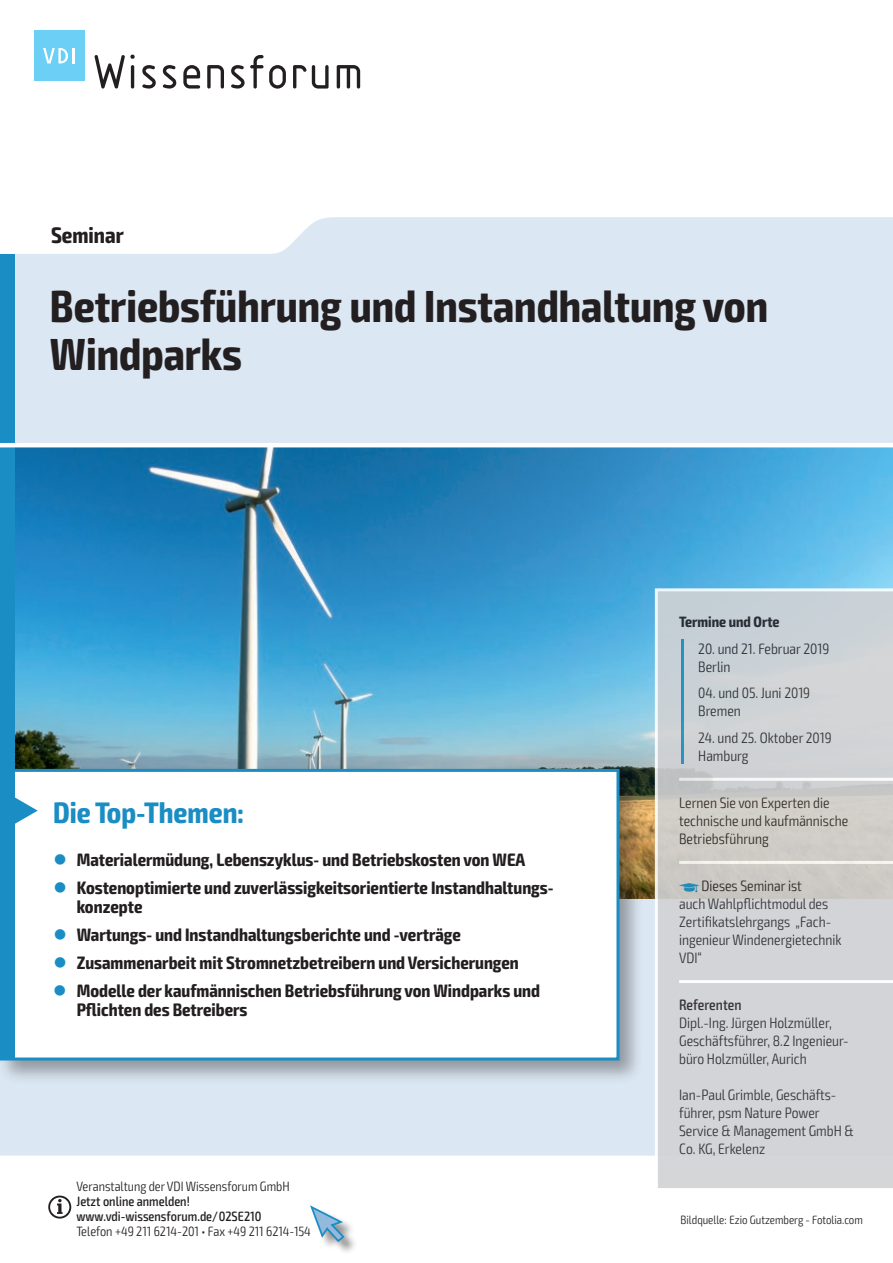
<style>
.page{position:relative;width:893px;height:1263px;background:#fff}
.page>*{position:absolute;margin:0;border:0;box-sizing:border-box;transform-origin:0 0}
.t1{font:700 condensed 45px/48px "Exo 2";color:#231f20}
.t2{font:700 condensed 29.7px "Exo 2";color:#1a8dc4}
.t3{font:700 condensed 22.5px "Exo 2";color:#231f20}
.t4{font:700 condensed 18px/19.5px "Exo 2";color:#231f20}
.t5{font:300 condensed 15px/18px "Exo 2";color:#231f20}
.t6{font:700 condensed 15px "Exo 2";color:#231f20}
.t7{font:500 condensed 15px "Exo 2";color:#231f20}
.t8{font:300 condensed 13.5px "Exo 2";color:#231f20}
.t9{font:500 condensed 13.5px/15px "Exo 2";color:#231f20}
.t10{font:300 condensed 12px "Exo 2";color:#231f20}
.t11{font:6px "VDI Iconset S4 A Regular";color:#1a8dc4}
.s1{color:#1a8dc4}
</style>
<div class="page">
<div style="left:0;top:217px;width:893px;height:938px;background:#dbe7f3"></div>
<img style="left:14px;top:447px;width:878px;height:451px">
<div style="left:0;top:765px;width:644px;height:320px;background:#231f20;opacity:.4"></div>
<div style="left:2px;top:770px;width:616px;height:289px;background:#fff"></div>
<div style="left:3px;top:772px;width:11px;height:285px;background:#1a8dc4"></div>
<div style="left:0;top:769px;width:619px;height:291px;border:3px solid #1a8dc4"></div>
<svg style="left:14px;top:796px;width:24px;height:29px"></svg>
<div style="left:0;top:254px;width:14px;height:519px;background:#1a8dc4"></div>
<div style="left:311px;top:1206px;width:47px;height:49px;background:#231f20;opacity:.5"></div>
<svg style="left:310px;top:1205px;width:36px;height:38px"></svg>
<hr style="left:0;top:443px;width:893px;height:4px;background:#fff">
<svg style="left:655px;top:588px;width:238px;height:600px;background:#d0d3d5"></svg>
<svg style="left:48px;top:1195px;width:23px;height:23px"></svg>
<svg style="left:94px;top:54px;width:41px;height:35px"></svg>
<svg style="left:142px;top:65px;width:14px;height:24px"></svg>
<svg style="left:163px;top:65px;width:13px;height:24px"></svg>
<svg style="left:183px;top:65px;width:17px;height:24px"></svg>
<svg style="left:207px;top:65px;width:17px;height:24px"></svg>
<svg style="left:231px;top:55px;width:55px;height:34px"></svg>
<svg style="left:293px;top:65px;width:36px;height:24px"></svg>
<svg style="left:337px;top:65px;width:23px;height:24px"></svg>
<div style="left:34px;top:30px;width:50px;height:51px;background:#6bcff6"></div>
<svg style="left:43px;top:48px;width:31px;height:15px"></svg>
<h3 class="t3" style="left:51px;top:221px;width:74px">Seminar</h3>
<h1 class="t1" style="left:50px;top:283px;width:720px">Betriebsführung und Instandhaltung von<br>Windparks</h1>
<h2 class="t2" style="left:53px;top:794px;width:192px">Die Top-Themen:</h2>
<p class="t4" style="left:53px;top:850px;width:473px"><span class="s1">●</span> Materialermüdung, Lebenszyklus- und Betriebskosten von WEA</p>
<p class="t4" style="left:77px;top:878px;width:477px;text-indent:-23px"><span class="s1">●</span> Kostenoptimierte und zuverlässigkeitsorientierte Instandhaltungs&shy;konzepte</p>
<p class="t4" style="left:53px;top:925px;width:409px"><span class="s1">●</span> Wartungs- und Instandhaltungsberichte und -verträge</p>
<p class="t4" style="left:53px;top:953px;width:467px"><span class="s1">●</span> Zusammenarbeit mit Stromnetzbetreibern und Versicherungen</p>
<p class="t4" style="left:77px;top:981px;width:465px;text-indent:-23px"><span class="s1">●</span> Modelle der kaufmännischen Betriebsführung von Windparks und<br>Pflichten des Betreibers</p>
<p class="t8" style="left:77px;top:1178px;width:215px">Veranstaltung der VDI Wissensforum GmbH</p>
<p class="t9" style="left:77px;top:1194px;width:187px">Jetzt online anmelden! www.vdi-wissensforum.de/02SE210</p>
<p class="t8" style="left:77px;top:1223px;width:236px">Telefon +49 211 6214-201 • Fax +49 211 6214-154</p>
<p class="t6" style="left:679px;top:613px;width:102px">Termine und Orte</p>
<p class="t5" style="left:698px;top:640px;width:133px">20. und 21. Februar 2019<br>Berlin</p>
<p class="t5" style="left:698px;top:684px;width:113px">04. und 05. Juni 2019<br>Bremen</p>
<p class="t5" style="left:698px;top:729px;width:135px">24. und 25. Oktober 2019<br>Hamburg</p>
<p class="t5" style="left:679px;top:794px;width:171px">Lernen Sie von Experten die technische und kaufmännische<br>Betriebsführung</p>
<p class="t11" style="left:679px;top:882px;width:22px">z</p>
<p class="t5" style="left:679px;top:877px;width:164px;text-indent:22px">Dieses Seminar ist<br>auch Wahlpflichtmodul des<br>Zertifikatslehrgangs „Fach&shy;ingenieur Windenergietechnik<br>VDI“</p>
<p class="t7" style="left:679px;top:996px;width:64px">Referenten</p>
<p class="t5" style="left:679px;top:1014px;width:171px">Dipl.-Ing. Jürgen Holzmüller,<br>Geschäftsführer, 8.2 Ingenieur&shy;büro Holzmüller, Aurich</p>
<p class="t5" style="left:679px;top:1086px;width:176px">Ian-Paul Grimble, Geschäfts&shy;führer, psm Nature Power<br>Service &amp; Management GmbH &amp;<br>Co. KG, Erkelenz</p>
<p class="t10" style="left:681px;top:1212px;width:184px">Bildquelle: Ezio Gutzemberg - Fotolia.com</p>
</div>
